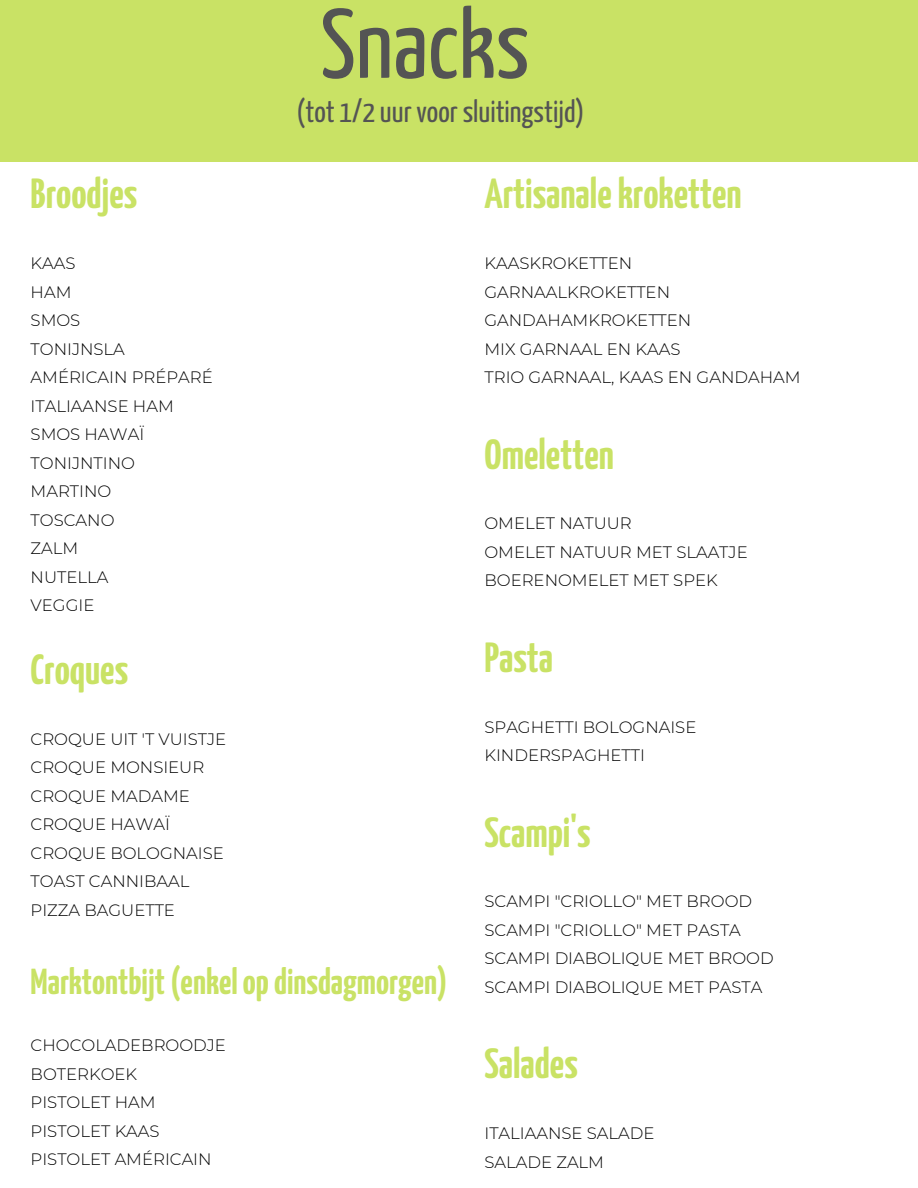
<style>
.page{position:relative;width:918px;height:1188px;background:#fff}
.page>*{position:absolute;margin:0;border:0;box-sizing:border-box;transform-origin:0 0}
.t1{font:98.25px "Yanone Kaffeesatz";color:#545454}
.t2{font:700 42px "Yanone Kaffeesatz";color:#c9e265}
.t3{font:700 36px "Yanone Kaffeesatz";color:#c9e265}
.t4{font:30.45px "Yanone Kaffeesatz";color:#545454}
.t5{font:300 16.5px "Montserrat";color:#000}
</style>
<div class="page">
<div style="left:0;top:0;width:918px;height:162px;background:#c9e265"></div>
<p class="t2" style="left:31px;top:177px;width:108px">Broodjes</p>
<p class="t5" style="left:31px;top:253px;width:46px">KAAS</p>
<p class="t5" style="left:31px;top:282px;width:42px">HAM</p>
<p class="t5" style="left:31px;top:310px;width:51px">SMOS</p>
<p class="t5" style="left:31px;top:339px;width:96px">TONIJNSLA</p>
<p class="t5" style="left:31px;top:367px;width:184px">AMÉRICAIN PRÉPARÉ</p>
<p class="t5" style="left:31px;top:396px;width:145px">ITALIAANSE HAM</p>
<p class="t5" style="left:31px;top:424px;width:115px">SMOS HAWAÏ</p>
<p class="t5" style="left:31px;top:453px;width:106px">TONIJNTINO</p>
<p class="t5" style="left:31px;top:481px;width:82px">MARTINO</p>
<p class="t5" style="left:31px;top:510px;width:85px">TOSCANO</p>
<p class="t5" style="left:31px;top:538px;width:49px">ZALM</p>
<p class="t5" style="left:31px;top:567px;width:79px">NUTELLA</p>
<p class="t5" style="left:31px;top:595px;width:65px">VEGGIE</p>
<p class="t2" style="left:31px;top:653px;width:99px">Croques</p>
<p class="t1" style="left:320px;top:6px;width:211px">Snacks</p>
<p class="t4" style="left:297px;top:99px;width:289px">(tot 1/2 uur voor sluitingstijd)</p>
<p class="t2" style="left:484px;top:177px;width:259px">Artisanalekroketten</p>
<p class="t5" style="left:484px;top:253px;width:149px">KAASKROKETTEN</p>
<p class="t5" style="left:484px;top:282px;width:187px">GARNAALKROKETTEN</p>
<p class="t5" style="left:484px;top:310px;width:208px">GANDAHAMKROKETTEN</p>
<p class="t5" style="left:484px;top:339px;width:197px">MIX GARNAAL EN KAAS</p>
<p class="t5" style="left:484px;top:367px;width:318px">TRIO GARNAAL, KAAS EN GANDAHAM</p>
<p class="t2" style="left:484px;top:438px;width:131px">Omeletten</p>
<p class="t5" style="left:484px;top:513px;width:149px">OMELET NATUUR</p>
<p class="t5" style="left:484px;top:542px;width:265px">OMELET NATUUR MET SLAATJE</p>
<p class="t5" style="left:484px;top:570px;width:235px">BOERENOMELET MET SPEK</p>
<p class="t2" style="left:484px;top:641px;width:70px">Pasta</p>
<p class="t5" style="left:31px;top:729px;width:197px">CROQUE UIT 'T VUISTJE</p>
<p class="t5" style="left:31px;top:757px;width:175px">CROQUE MONSIEUR</p>
<p class="t5" style="left:31px;top:786px;width:161px">CROQUE MADAME</p>
<p class="t5" style="left:31px;top:814px;width:141px">CROQUE HAWAÏ</p>
<p class="t5" style="left:31px;top:843px;width:195px">CROQUE BOLOGNAISE</p>
<p class="t5" style="left:31px;top:871px;width:160px">TOAST CANNIBAAL</p>
<p class="t5" style="left:31px;top:900px;width:146px">PIZZA BAGUETTE</p>
<p class="t3" style="left:31px;top:967px;width:419px">Marktontbijt(enkelopdinsdagmorgen)</p>
<p class="t5" style="left:31px;top:1035px;width:197px">CHOCOLADEBROODJE</p>
<p class="t5" style="left:31px;top:1064px;width:108px">BOTERKOEK</p>
<p class="t5" style="left:31px;top:1092px;width:126px">PISTOLET HAM</p>
<p class="t5" style="left:31px;top:1121px;width:130px">PISTOLET KAAS</p>
<p class="t5" style="left:31px;top:1149px;width:182px">PISTOLET AMÉRICAIN</p>
<p class="t5" style="left:484px;top:717px;width:213px">SPAGHETTI BOLOGNAISE</p>
<p class="t5" style="left:484px;top:745px;width:162px">KINDERSPAGHETTI</p>
<p class="t2" style="left:484px;top:816px;width:108px">Scampi's</p>
<p class="t5" style="left:484px;top:891px;width:269px">SCAMPI "CRIOLLO" MET BROOD</p>
<p class="t5" style="left:484px;top:920px;width:258px">SCAMPI "CRIOLLO" MET PASTA</p>
<p class="t5" style="left:484px;top:948px;width:291px">SCAMPI DIABOLIQUE MET BROOD</p>
<p class="t5" style="left:484px;top:977px;width:279px">SCAMPI DIABOLIQUE MET PASTA</p>
<p class="t2" style="left:484px;top:1047px;width:95px">Salades</p>
<p class="t5" style="left:484px;top:1123px;width:171px">ITALIAANSE SALADE</p>
<p class="t5" style="left:484px;top:1152px;width:121px">SALADE ZALM</p>
</div>
